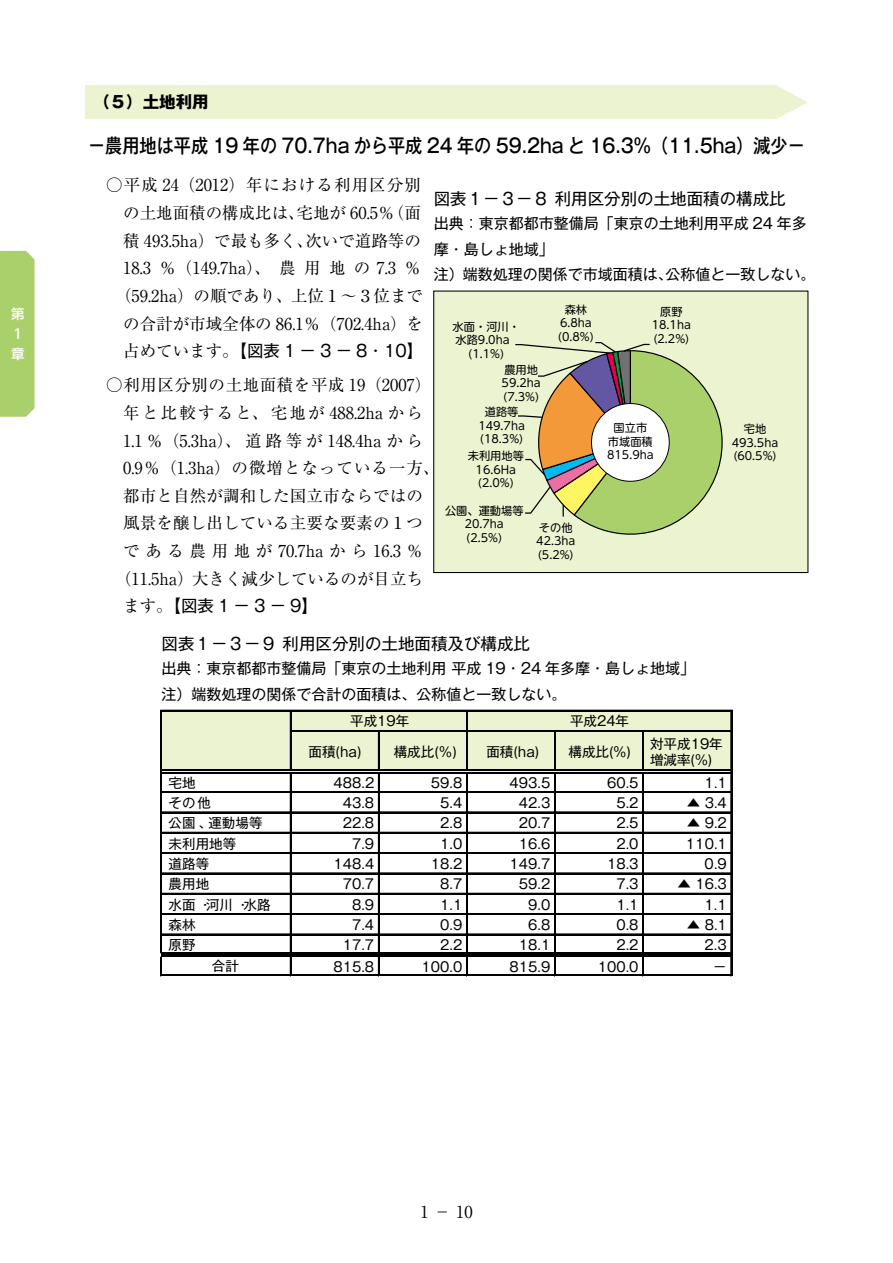
<style>
.page{position:relative;width:893px;height:1263px;background:#fff}
.page>*{position:absolute;margin:0;border:0;box-sizing:border-box;transform-origin:0 0}
.t1{font:500 19.5px "Gothic MB101 Pro";color:#000;scale:.88 1}
.t2{font:16.5px/27.6px "Ryumin Pro";color:#000;text-align:right}
.t3{font:16.5px "Gothic MB101 Pro";color:#000}
.t4{font:16.5px "Ryumin Pro";letter-spacing:.06em;color:#000}
.t5{font:16.5px "Ryumin Pro";letter-spacing:.035em;color:#000}
.t6{font:16.5px "Ryumin Pro";letter-spacing:.135em;color:#000}
.t7{font:16.5px "Ryumin Pro";letter-spacing:.335em;color:#000}
.t8{font:700 16.5px "Gothic MB101 Pro";color:#000}
.t9{font:15px/25.5px "Gothic MB101 Pro";color:#000}
.t10{font:13.5px/16.2px "Gothic MB101 Pro Regular 90 msp RKSJ H";color:#000}
.t11{font:500 13.5px/20.2px "UD Shin Go Pro";color:#fff}
.t12{font:11.25px/13.5px "UD Shin M Go Pro";color:#000;text-align:center}
.s1{font-family:"Ryumin Pro"}
</style>
<div class="page">
<div style="left:85px;top:85px;width:723px;height:34px;background:#ecf3d0"></div>
<div style="left:0;top:251px;width:35px;height:166px;background:#a9d06b"></div>
<div style="left:162px;top:711px;width:570px;height:61px;background:#ecf3d0"></div>
<hr style="left:290px;top:711px;width:2px;height:59px;background:#000">
<hr style="left:378px;top:732px;width:2px;height:38px;background:#000">
<hr style="left:466px;top:711px;width:2px;height:59px;background:#000">
<hr style="left:554px;top:732px;width:1px;height:38px;background:#000">
<hr style="left:555px;top:732px;width:1px;height:38px;background:#000">
<hr style="left:642px;top:732px;width:1px;height:38px;background:#000">
<hr style="left:643px;top:732px;width:1px;height:38px;background:#000">
<hr style="left:160px;top:710px;width:1px;height:243px;background:#000">
<hr style="left:161px;top:710px;width:1px;height:243px;background:#000">
<hr style="left:290px;top:774px;width:2px;height:179px;background:#000">
<hr style="left:378px;top:774px;width:2px;height:179px;background:#000">
<hr style="left:466px;top:774px;width:2px;height:179px;background:#000">
<hr style="left:554px;top:774px;width:1px;height:179px;background:#000">
<hr style="left:555px;top:774px;width:1px;height:179px;background:#000">
<hr style="left:642px;top:774px;width:1px;height:179px;background:#000">
<hr style="left:643px;top:774px;width:1px;height:179px;background:#000">
<hr style="left:731px;top:711px;width:1px;height:242px;background:#000">
<svg style="left:160px;top:957px;width:2px;height:19px"></svg>
<svg style="left:290px;top:957px;width:2px;height:17px"></svg>
<svg style="left:466px;top:957px;width:2px;height:17px"></svg>
<svg style="left:731px;top:957px;width:1px;height:17px"></svg>
<svg style="left:378px;top:957px;width:2px;height:17px"></svg>
<svg style="left:554px;top:957px;width:2px;height:17px"></svg>
<svg style="left:642px;top:957px;width:2px;height:17px"></svg>
<hr style="left:162px;top:710px;width:570px;height:1px;background:#000">
<hr style="left:292px;top:730px;width:440px;height:2px;background:#000">
<hr style="left:162px;top:770px;width:569px;height:1px;background:#000">
<hr style="left:162px;top:773px;width:569px;height:1px;background:#000">
<hr style="left:162px;top:791px;width:570px;height:2px;background:#000">
<hr style="left:162px;top:812px;width:570px;height:1px;background:#000">
<hr style="left:162px;top:832px;width:570px;height:2px;background:#000">
<hr style="left:162px;top:852px;width:570px;height:2px;background:#000">
<hr style="left:162px;top:873px;width:570px;height:1px;background:#000">
<hr style="left:162px;top:893px;width:570px;height:2px;background:#000">
<hr style="left:162px;top:913px;width:570px;height:2px;background:#000">
<hr style="left:162px;top:934px;width:570px;height:1px;background:#000">
<hr style="left:161px;top:953px;width:571px;height:4px;background:#000">
<hr style="left:162px;top:974px;width:570px;height:2px;background:#000">
<div style="left:434px;top:292px;width:373px;height:280px;background:#ecf3d0"></div>
<svg style="left:515px;top:342px;width:208px;height:193px"></svg>
<div style="left:591px;top:403px;width:78px;height:78px;background:#fff;border-radius:50%"></div>
<div style="left:591px;top:403px;width:79px;height:79px;border:1px solid #000;border-radius:50%"></div>
<div style="left:433px;top:291px;width:375px;height:282px;border:1px solid #000"></div>
<p class="t11" style="left:11px;top:303px;width:15px">第<br>１章</p>
<p class="t8" style="left:85px;top:88px;width:125px">　（５）土地利用</p>
<h1 class="t1" style="left:88px;top:130px;width:816px">－農用地は平成 19 年の 70.7ha から平成 24 年の 59.2ha と 16.3％（11.5ha）減少－</h1>
<p class="t2" style="left:106px;top:170px;width:318px">○平成 24（2012）年における利用区分別の土地面積の構成比は、宅地が 60.5％（面積 493.5ha）で最も多く、次いで道路等の<br>18.3 ％（149.7ha）、農用地の 7.3 ％（59.2ha）の順であり、上位１～３位までの合計が市域全体の 86.1％（702.4ha）を</p>
<p class="t3" style="left:123px;top:337px;width:293px"><span class="s1">占めています。</span>【図表 1 － 3 － 8・10】</p>
<p class="t5" style="left:106px;top:372px;width:327px">○利用区分別の土地面積を平成 19（2007）</p>
<p class="t6" style="left:123px;top:400px;width:301px">年と比較すると、宅地が 488.2ha から</p>
<p class="t2" style="left:123px;top:425px;width:301px">1.1 ％（5.3ha）、道路等が 148.4ha から</p>
<p class="t4" style="left:123px;top:455px;width:318px">0.9％（1.3ha）の微増となっている一方、</p>
<p class="t2" style="left:123px;top:481px;width:301px">都市と自然が調和した国立市ならではの</p>
<p class="t2" style="left:123px;top:508px;width:301px">風景を醸し出している主要な要素の１つ</p>
<p class="t7" style="left:123px;top:538px;width:301px">である農用地が70.7haから16.3％</p>
<p class="t2" style="left:115px;top:564px;width:310px">（11.5ha）大きく減少しているのが目立ち</p>
<p class="t3" style="left:123px;top:592px;width:196px"><span class="s1">ます。</span>【図表 1 － 3 － 9】</p>
<p class="t3" style="left:434px;top:185px;width:353px">図表１－３－８ 利用区分別の土地面積の構成比</p>
<p class="t9" style="left:434px;top:209px;width:383px">出典：東京都都市整備局「東京の土地利用平成 24 年多摩・島しょ地域」<br>注）端数処理の関係で市域面積は、公称値と一致しない。</p>
<p class="t12" style="left:558px;top:302px;width:37px">森林<br>6.8ha (0.8%)</p>
<p class="t12" style="left:652px;top:304px;width:41px">原野<br>18.1ha (2.2%)</p>
<p class="t12" style="left:453px;top:319px;width:69px">水面・河川・</p>
<p class="t12" style="left:455px;top:332px;width:56px">水路9.0ha</p>
<p class="t12" style="left:468px;top:346px;width:37px">(1.1%)</p>
<p class="t12" style="left:502px;top:362px;width:41px;text-align:left">農用地<br>59.2ha (7.3%)</p>
<p class="t12" style="left:478px;top:404px;width:48px">道路等<br>149.7ha (18.3%)</p>
<p class="t12" style="left:607px;top:420px;width:48px">国立市市域面積<br>815.9ha</p>
<p class="t12" style="left:732px;top:422px;width:48px">宅地<br>493.5ha (60.5%)</p>
<p class="t12" style="left:468px;top:449px;width:58px">未利用地等<br>16.6Ha (2.0%)</p>
<p class="t12" style="left:445px;top:503px;width:80px">公園、運動場等<br>20.7ha<br>(2.5%)</p>
<p class="t12" style="left:536px;top:520px;width:41px;text-align:left">その他<br>42.3ha (5.2%)</p>
<p class="t3" style="left:162px;top:630px;width:370px">図表１－３－９ 利用区分別の土地面積及び構成比</p>
<p class="t9" style="left:162px;top:654px;width:535px">出典：東京都都市整備局「東京の土地利用 平成 19・24 年多摩・島しょ地域」注）端数処理の関係で合計の面積は、公称値と一致しない。</p>
<p class="t10" style="left:350px;top:711px;width:61px">平成19年</p>
<p class="t10" style="left:570px;top:711px;width:61px">平成24年</p>
<p class="t10" style="left:309px;top:742px;width:55px">面積(ha)</p>
<p class="t10" style="left:394px;top:742px;width:65px">構成比(％)</p>
<p class="t10" style="left:486px;top:742px;width:55px">面積(ha)</p>
<p class="t10" style="left:568px;top:742px;width:64px">構成比(%)</p>
<p class="t10" style="left:650px;top:733px;width:74px">対平成19年増減率(%)</p>
<p class="t10" style="left:169px;top:772px;width:28px">宅地</p>
<p class="t10" style="left:333px;top:772px;width:42px">488.2</p>
<p class="t10" style="left:431px;top:772px;width:33px">59.8</p>
<p class="t10" style="left:510px;top:772px;width:42px">493.5</p>
<p class="t10" style="left:607px;top:772px;width:33px">60.5</p>
<p class="t10" style="left:705px;top:772px;width:24px">1.1</p>
<p class="t10" style="left:169px;top:793px;width:44px">その他</p>
<p class="t10" style="left:343px;top:793px;width:33px">43.8</p>
<p class="t10" style="left:440px;top:793px;width:24px">5.4</p>
<p class="t10" style="left:519px;top:793px;width:33px">42.3</p>
<p class="t10" style="left:616px;top:793px;width:24px">5.2</p>
<p class="t10" style="left:687px;top:793px;width:42px">▲ 3.4</p>
<p class="t10" style="left:169px;top:813px;width:95px">公園、運動場等</p>
<p class="t10" style="left:343px;top:813px;width:33px">22.8</p>
<p class="t10" style="left:440px;top:813px;width:24px">2.8</p>
<p class="t10" style="left:519px;top:813px;width:33px">20.7</p>
<p class="t10" style="left:616px;top:813px;width:24px">2.5</p>
<p class="t10" style="left:687px;top:813px;width:42px">▲ 9.2</p>
<p class="t10" style="left:169px;top:833px;width:69px">未利用地等</p>
<p class="t10" style="left:352px;top:833px;width:24px">7.9</p>
<p class="t10" style="left:440px;top:833px;width:24px">1.0</p>
<p class="t10" style="left:519px;top:833px;width:33px">16.6</p>
<p class="t10" style="left:616px;top:833px;width:24px">2.0</p>
<p class="t10" style="left:686px;top:833px;width:42px">110.1</p>
<p class="t10" style="left:169px;top:854px;width:42px">道路等</p>
<p class="t10" style="left:333px;top:854px;width:42px">148.4</p>
<p class="t10" style="left:431px;top:854px;width:33px">18.2</p>
<p class="t10" style="left:510px;top:854px;width:42px">149.7</p>
<p class="t10" style="left:607px;top:854px;width:33px">18.3</p>
<p class="t10" style="left:705px;top:854px;width:24px">0.9</p>
<p class="t10" style="left:169px;top:874px;width:42px">農用地</p>
<p class="t10" style="left:343px;top:874px;width:33px">70.7</p>
<p class="t10" style="left:440px;top:874px;width:24px">8.7</p>
<p class="t10" style="left:519px;top:874px;width:33px">59.2</p>
<p class="t10" style="left:616px;top:874px;width:24px">7.3</p>
<p class="t10" style="left:677px;top:874px;width:51px">▲ 16.3</p>
<p class="t10" style="left:169px;top:894px;width:104px">水面・河川・水路</p>
<p class="t10" style="left:352px;top:894px;width:24px">8.9</p>
<p class="t10" style="left:440px;top:894px;width:24px">1.1</p>
<p class="t10" style="left:528px;top:894px;width:24px">9.0</p>
<p class="t10" style="left:616px;top:894px;width:24px">1.1</p>
<p class="t10" style="left:705px;top:894px;width:24px">1.1</p>
<p class="t10" style="left:169px;top:915px;width:29px">森林</p>
<p class="t10" style="left:352px;top:915px;width:24px">7.4</p>
<p class="t10" style="left:440px;top:915px;width:24px">0.9</p>
<p class="t10" style="left:528px;top:915px;width:24px">6.8</p>
<p class="t10" style="left:616px;top:915px;width:24px">0.8</p>
<p class="t10" style="left:687px;top:915px;width:42px">▲ 8.1</p>
<p class="t10" style="left:169px;top:935px;width:29px">原野</p>
<p class="t10" style="left:343px;top:935px;width:33px">17.7</p>
<p class="t10" style="left:440px;top:935px;width:24px">2.2</p>
<p class="t10" style="left:519px;top:935px;width:33px">18.1</p>
<p class="t10" style="left:616px;top:935px;width:24px">2.2</p>
<p class="t10" style="left:705px;top:935px;width:24px">2.3</p>
<p class="t10" style="left:212px;top:955px;width:29px">合計</p>
<p class="t10" style="left:333px;top:957px;width:42px">815.8</p>
<p class="t10" style="left:421px;top:957px;width:42px">100.0</p>
<p class="t10" style="left:510px;top:957px;width:42px">815.9</p>
<p class="t10" style="left:598px;top:957px;width:42px">100.0</p>
<p class="t10" style="left:713px;top:957px;width:15px">－</p>
<p class="t2" style="left:420px;top:1197px;width:54px">1 － 10</p>
</div>
